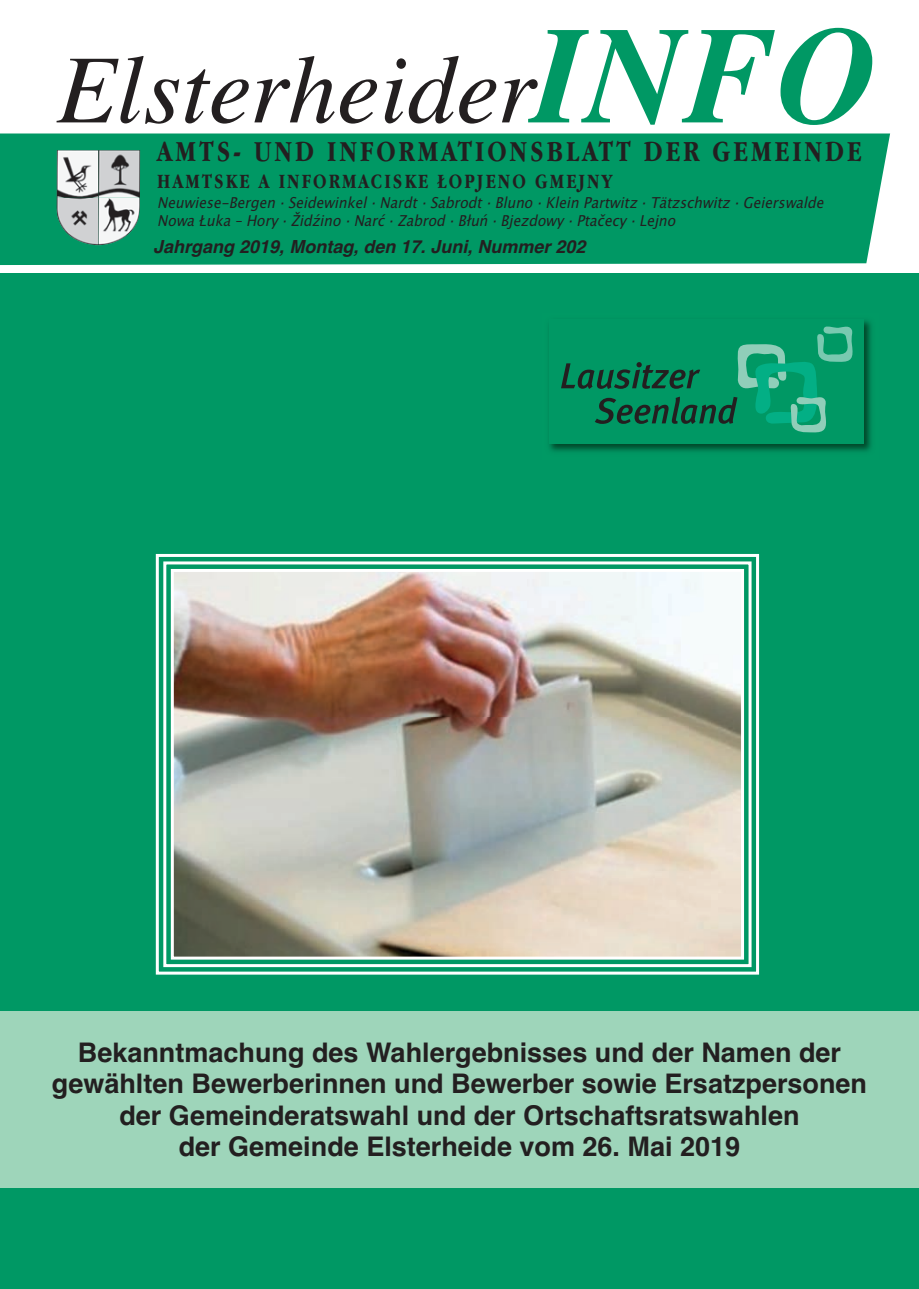
<style>
.page{position:relative;width:919px;height:1289px;background:#fff}
.page>*{position:absolute;margin:0;border:0;box-sizing:border-box;transform-origin:0 0}
.t1{font:italic 97.5px "Times";color:#231f20}
.t2{font:700 30px "Apple Garamond";letter-spacing:.1em;color:#231f20}
.t3{font:700 27px/31.5px "Helvetica";color:#231f20;text-align:center}
.t4{font:700 21px "Apple Garamond";letter-spacing:.1em;color:#231f20}
.t5{font:italic 700 18px "Helvetica";color:#231f20}
.t6{font:italic 15px/18px "Lucida Grande";color:#231f20;scale:.92 1}
.s1{font-weight:700;font-size:138px;color:#009864}
</style>
<div class="page">
<div style="left:0;top:273px;width:918px;height:1015px;background:#009864"></div>
<div style="left:0;top:133px;width:890px;height:132px;background:#009864"></div>
<img style="left:57px;top:150px;width:83px;height:95px">
<img style="left:549px;top:320px;width:323px;height:132px">
<div style="left:549px;top:319px;width:314px;height:125px;background:#009864"></div>
<svg style="left:561px;top:326px;width:292px;height:107px"></svg>
<img style="left:155px;top:553px;width:605px;height:422px">
<div style="left:0;top:1011px;width:918px;height:177px;background:#9ed5ba"></div>
<h1 class="t1" style="left:57px;top:54px;width:821px">Elsterheider<span class="s1">INFO</span></h1>
<p class="t2" style="left:157px;top:135px;width:705px">AMTS- UND INFORMATIONSBLATT DER GEMEINDE</p>
<p class="t4" style="left:157px;top:170px;width:456px">HAMTSKE A INFORMACISKE ŁOPJENO GMEJNY</p>
<p class="t6" style="left:157px;top:195px;width:728px">Neuwiese-Bergen · Seidewinkel · Nardt · Sabrodt · Bluno · Klein Partwitz · Tätzschwitz · Geierswalde<br>Nowa Łuka – Hory · Židźino · Narć · Zabrod · Błuń · Bjezdowy · Ptačecy · Lej no</p>
<p class="t5" style="left:153px;top:240px;width:434px">Jahrgang 2019, Montag, den 17. Juni, Nummer 202</p>
<p class="t3" style="left:52px;top:1038px;width:816px">Bekanntmachung des Wahlergebnisses und der Namen der gewählten Bewerberinnen und Bewerber sowie Ersatzpersonen der Gemeinderatswahl und der Ortschaftsratswahlen<br>der Gemeinde Elsterheide vom 26. Mai 2019</p>
</div>
